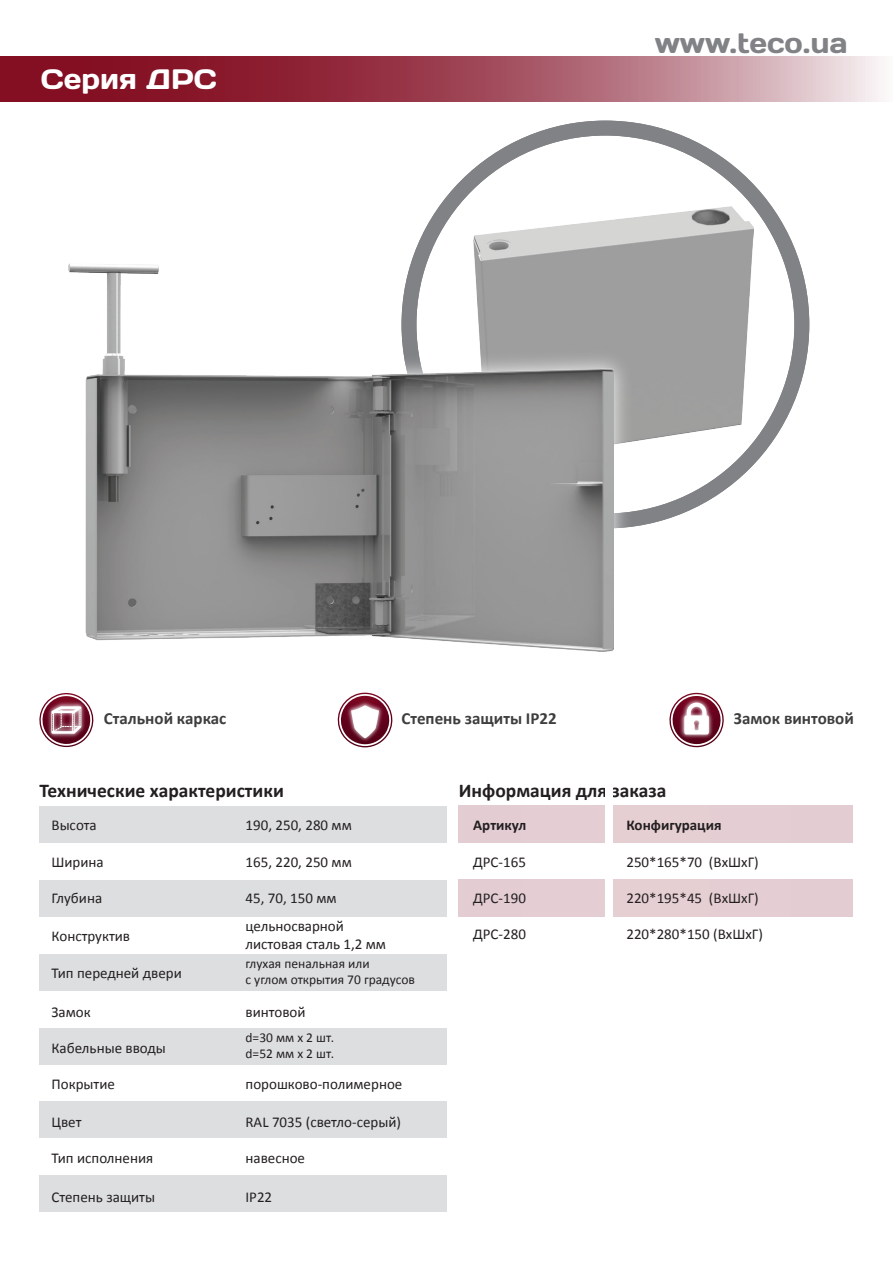
<style>
.page{position:relative;width:893px;height:1263px;background:#fff}
.page>*{position:absolute;margin:0;border:0;box-sizing:border-box;transform-origin:0 0}
.t1{font:28.05px "Days";color:#808285}
.t2{font:28.05px "Days";color:#fff}
.t3{font:700 19.5px "Calibri";color:#231f20}
.t4{font:700 16.95px "Calibri";color:#3e3e3f}
.t5{font:15px/18px "Calibri";color:#231f20}
.t6{font:700 15px "Calibri";color:#231f20}
.t7{font:13.5px/16.2px "Calibri";color:#231f20}
</style>
<div class="page">
<div style="left:39px;top:806px;width:408px;height:37px;background:#dddee0"></div>
<div style="left:39px;top:1175px;width:408px;height:37px;background:#dddee0"></div>
<div style="left:39px;top:954px;width:408px;height:37px;background:#dddee0"></div>
<div style="left:39px;top:1028px;width:408px;height:36px;background:#dddee0"></div>
<div style="left:39px;top:1101px;width:408px;height:37px;background:#dddee0"></div>
<div style="left:39px;top:880px;width:408px;height:37px;background:#dddee0"></div>
<div style="left:459px;top:806px;width:393px;height:36px;background:#e4ced3"></div>
<div style="left:459px;top:879px;width:393px;height:37px;background:#e4ced3"></div>
<svg style="left:39px;top:693px;width:55px;height:54px"></svg>
<svg style="left:337px;top:693px;width:56px;height:54px"></svg>
<svg style="left:669px;top:693px;width:55px;height:54px"></svg>
<div style="left:605px;top:693px;width:7px;height:471px;background:#fff"></div>
<svg style="left:0;top:57px;width:883px;height:45px"></svg>
<img style="left:376px;top:95px;width:459px;height:239px">
<svg style="left:401px;top:121px;width:408px;height:405px"></svg>
<img style="left:473px;top:207px;width:280px;height:255px">
<img style="left:376px;top:238px;width:263px;height:414px">
<img style="left:68px;top:263px;width:545px;height:388px">
<h1 class="t2" style="left:41px;top:61px;width:177px">Серия ДРС</h1>
<h1 class="t1" style="left:655px;top:25px;width:195px">www.teco.ua</h1>
<p class="t4" style="left:104px;top:707px;width:124px">Стальной каркас</p>
<p class="t4" style="left:402px;top:707px;width:157px">Степень защиты IP22</p>
<p class="t4" style="left:734px;top:707px;width:121px">Замок винтовой</p>
<h2 class="t3" style="left:39px;top:777px;width:246px">Технические характеристики</h2>
<p class="t5" style="left:52px;top:816px;width:47px">Высота</p>
<p class="t5" style="left:52px;top:853px;width:54px">Ширина</p>
<p class="t5" style="left:52px;top:889px;width:52px">Глубина</p>
<p class="t5" style="left:245px;top:816px;width:108px">190, 250, 280 мм</p>
<p class="t5" style="left:245px;top:853px;width:108px">165, 220, 250 мм</p>
<p class="t5" style="left:245px;top:889px;width:93px">45, 70, 150 мм</p>
<p class="t5" style="left:52px;top:926px;width:80px">Конструктив</p>
<p class="t5" style="left:245px;top:916px;width:142px">цельносварной листовая сталь 1,2 мм</p>
<p class="t5" style="left:52px;top:964px;width:132px">Тип передней двери</p>
<p class="t7" style="left:246px;top:955px;width:171px">глухая пенальная или<br>с углом открытия 70 градусов</p>
<p class="t5" style="left:246px;top:1002px;width:62px">винтовой</p>
<p class="t5" style="left:52px;top:1039px;width:116px">Кабельные вводы</p>
<p class="t7" style="left:246px;top:1029px;width:90px">d=30 мм х 2 шт. d=52 мм х 2 шт.</p>
<p class="t5" style="left:52px;top:1075px;width:65px">Покрытие</p>
<p class="t5" style="left:245px;top:1075px;width:158px">порошково-полимерное</p>
<p class="t5" style="left:52px;top:1113px;width:31px">Цвет</p>
<p class="t5" style="left:245px;top:1113px;width:157px">RAL 7035 (светло-серый)</p>
<p class="t5" style="left:52px;top:1149px;width:103px">Тип исполнения</p>
<p class="t5" style="left:245px;top:1149px;width:61px">навесное</p>
<p class="t5" style="left:52px;top:1187px;width:105px">Степень защиты</p>
<p class="t5" style="left:245px;top:1187px;width:28px">IP22</p>
<p class="t5" style="left:52px;top:1002px;width:41px">Замок</p>
<h2 class="t3" style="left:459px;top:776px;width:209px">Информация для заказа</h2>
<p class="t6" style="left:473px;top:814px;width:55px">Артикул</p>
<p class="t6" style="left:626px;top:814px;width:97px">Конфигурация</p>
<p class="t5" style="left:473px;top:852px;width:54px">ДРС-165</p>
<p class="t5" style="left:626px;top:852px;width:134px">250*165*70 (ВхШхГ)</p>
<p class="t5" style="left:473px;top:888px;width:54px">ДРС-190</p>
<p class="t5" style="left:473px;top:925px;width:54px">ДРС-280</p>
<p class="t5" style="left:626px;top:888px;width:134px">220*195*45 (ВхШхГ)</p>
<p class="t5" style="left:626px;top:925px;width:138px">220*280*150 (ВхШхГ)</p>
</div>
